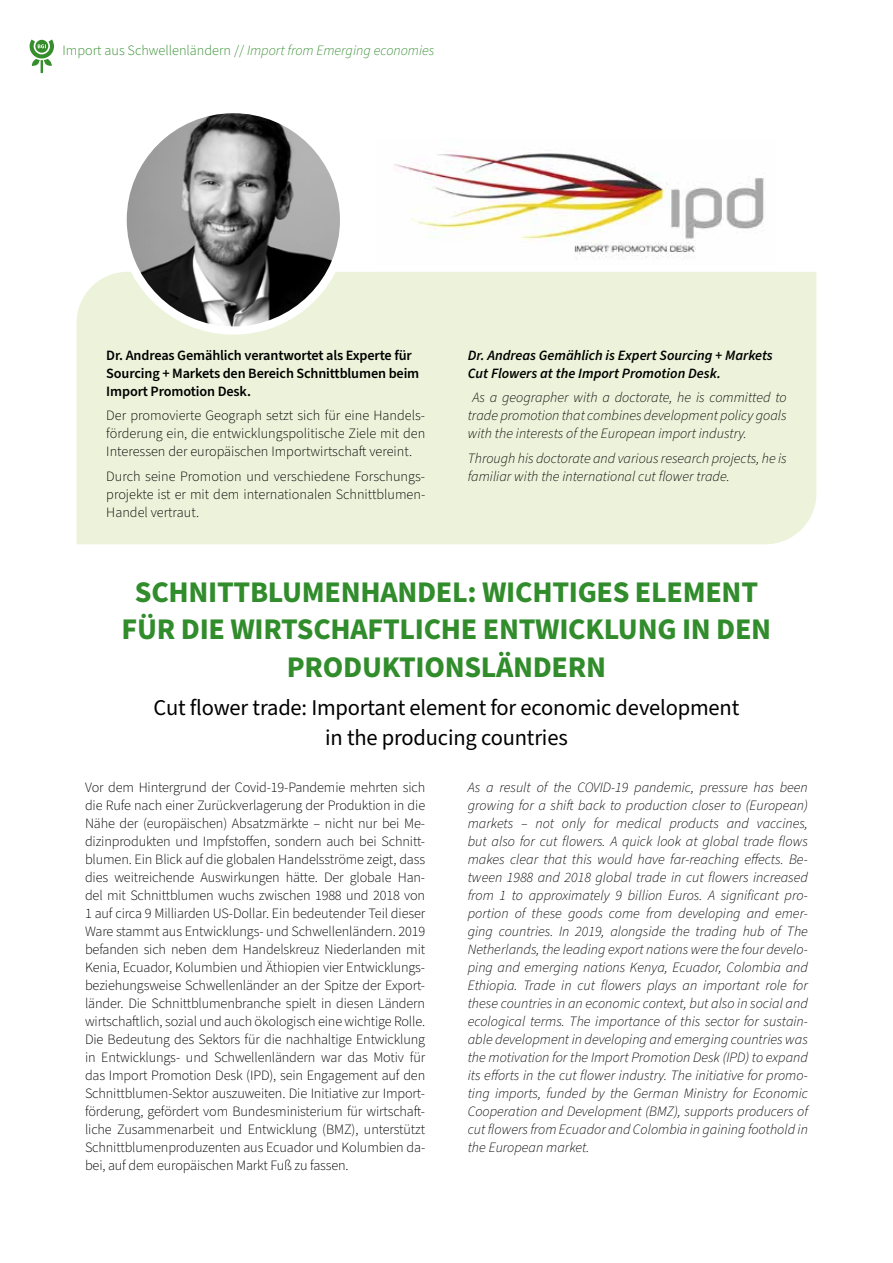
<style>
.page{position:relative;width:893px;height:1263px;background:#fff}
.page>*{position:absolute;margin:0;border:0;box-sizing:border-box;transform-origin:0 0}
.t1{font:700 30px/37.5px "Source Sans Pro";letter-spacing:-.01em;color:#318c2c;text-align:center}
.t2{font:22.5px/30px "Source Sans Pro";letter-spacing:-.01em;color:#000;text-align:center}
.t3{font:300 14.25px/18px "Source Sans Pro";color:#000;text-align:justify}
.t4{font:italic 300 14.25px/18px "Source Sans Pro";color:#000;text-align:justify}
.t5{font:600 14.25px/18px "Source Sans Pro";letter-spacing:-.01em;color:#000}
.t6{font:italic 600 14.25px/18px "Source Sans Pro";color:#000}
.t7{font:300 14.25px "Source Sans Pro";color:#318c2c}
.s1{font-style:italic}
</style>
<div class="page">
<svg style="left:30px;top:39px;width:24px;height:34px"></svg>
<img style="left:393px;top:153px;width:371px;height:106px">
<div style="left:77px;top:272px;width:739px;height:272px;background:#ecf3da"></div>
<div style="left:119px;top:105px;width:229px;height:230px;background:#fff;border-radius:50%"></div>
<img style="left:127px;top:113px;width:213px;height:213px;border-radius:107px">
<p class="t7" style="left:62px;top:40px;width:373px">Import aus Schwellenländern // <span class="s1">Import from Emerging economies</span></p>
<p class="t5" style="left:106px;top:347px;width:314px">Dr. Andreas Gemählich verantwortet als Experte für<br>Sourcing + Markets den Bereich Schnittblumen beim<br>Import Promotion Desk.</p>
<p class="t3" style="left:106px;top:407px;width:320px">Der promovierte Geograph setzt sich für eine Handels&shy;förderung ein, die entwicklungspolitische Ziele mit den Interessen der europäischen Importwirtschaft vereint.</p>
<p class="t3" style="left:106px;top:468px;width:320px">Durch seine Promotion und verschiedene Forschungs&shy;projekte ist er mit dem internationalen Schnittblumen-Handel vertraut.</p>
<p class="t6" style="left:468px;top:347px;width:307px">Dr. Andreas Gemählich is Expert Sourcing + Markets<br>Cut Flowers at the Import Promotion Desk.</p>
<p class="t4" style="left:468px;top:389px;width:320px;text-indent:5px">As a geographer with a doctorate, he is committed to trade promotion that combines development policy goals with the interests of the European import industry.</p>
<p class="t4" style="left:468px;top:450px;width:320px">Through his doctorate and various research projects, he is familiar with the international cut flower trade.</p>
<h1 class="t1" style="left:122px;top:574px;width:651px">SCHNITTBLUMENHANDEL: WICHTIGES ELEMENT<br>FÜR DIE WIRTSCHAFTLICHE ENTWICKLUNG IN DEN<br>PRODUKTIONSLÄNDERN</h1>
<h2 class="t2" style="left:154px;top:693px;width:587px">Cut flower trade: Important element for economic development in the producing countries</h2>
<p class="t3" style="left:85px;top:779px;width:342px">Vor dem Hintergrund der Covid-19-Pandemie mehrten sich die Rufe nach einer Zurückverlagerung der Produktion in die Nähe der (europäischen) Absatzmärkte – nicht nur bei Me&shy;dizinprodukten und Impfstoffen, sondern auch bei Schnitt&shy;blumen. Ein Blick auf die globalen Handelsströme zeigt, dass dies weitreichende Auswirkungen hätte. Der globale Han&shy;del mit Schnittblumen wuchs zwischen 1988 und 2018 von 1 auf circa 9 Milliarden US-Dollar. Ein bedeutender Teil dieser Ware stammt aus Entwicklungs- und Schwellenländern. 2019 befanden sich neben dem Handelskreuz Niederlanden mit Kenia, Ecuador, Kolumbien und Äthiopien vier Entwicklungs&shy;beziehungsweise Schwellenländer an der Spitze der Export&shy;länder. Die Schnittblumenbranche spielt in diesen Ländern wirtschaftlich, sozial und auch ökologisch eine wichtige Rolle.<br>Die Bedeutung des Sektors für die nachhaltige Entwicklung in Entwicklungs- und Schwellenländern war das Motiv für das Import Promotion Desk (IPD), sein Engagement auf den Schnittblumen-Sektor auszuweiten. Die Initiative zur Import&shy;förderung, gefördert vom Bundesministerium für wirtschaft&shy;liche Zusammenarbeit und Entwicklung (BMZ), unterstützt Schnittblumenproduzenten aus Ecuador und Kolumbien da&shy;bei, auf dem europäischen Markt Fuß zu fassen.</p>
<p class="t4" style="left:468px;top:779px;width:342px">As a result of the COVID-19 pandemic, pressure has been growing for a shift back to production closer to (European) markets – not only for medical products and vaccines, but also for cut flowers. A quick look at global trade flows makes clear that this would have far-reaching effects. Be&shy;tween 1988 and 2018 global trade in cut flowers increased from 1 to approximately 9 billion Euros. A significant pro&shy;portion of these goods come from developing and emer&shy;ging countries. In 2019, alongside the trading hub of The Netherlands, the leading export nations were the four develo&shy;ping and emerging nations Kenya, Ecuador, Colombia and Ethiopia. Trade in cut flowers plays an important role for these countries in an economic context, but also in social and ecological terms. The importance of this sector for sustain&shy;able development in developing and emerging countries was the motivation for the Import Promotion Desk (IPD) to expand its efforts in the cut flower industry. The initiative for promo&shy;ting imports, funded by the German Ministry for Economic Cooperation and Development (BMZ), supports producers of cut flowers from Ecuador and Colombia in gaining foothold in the European market.</p>
</div>
